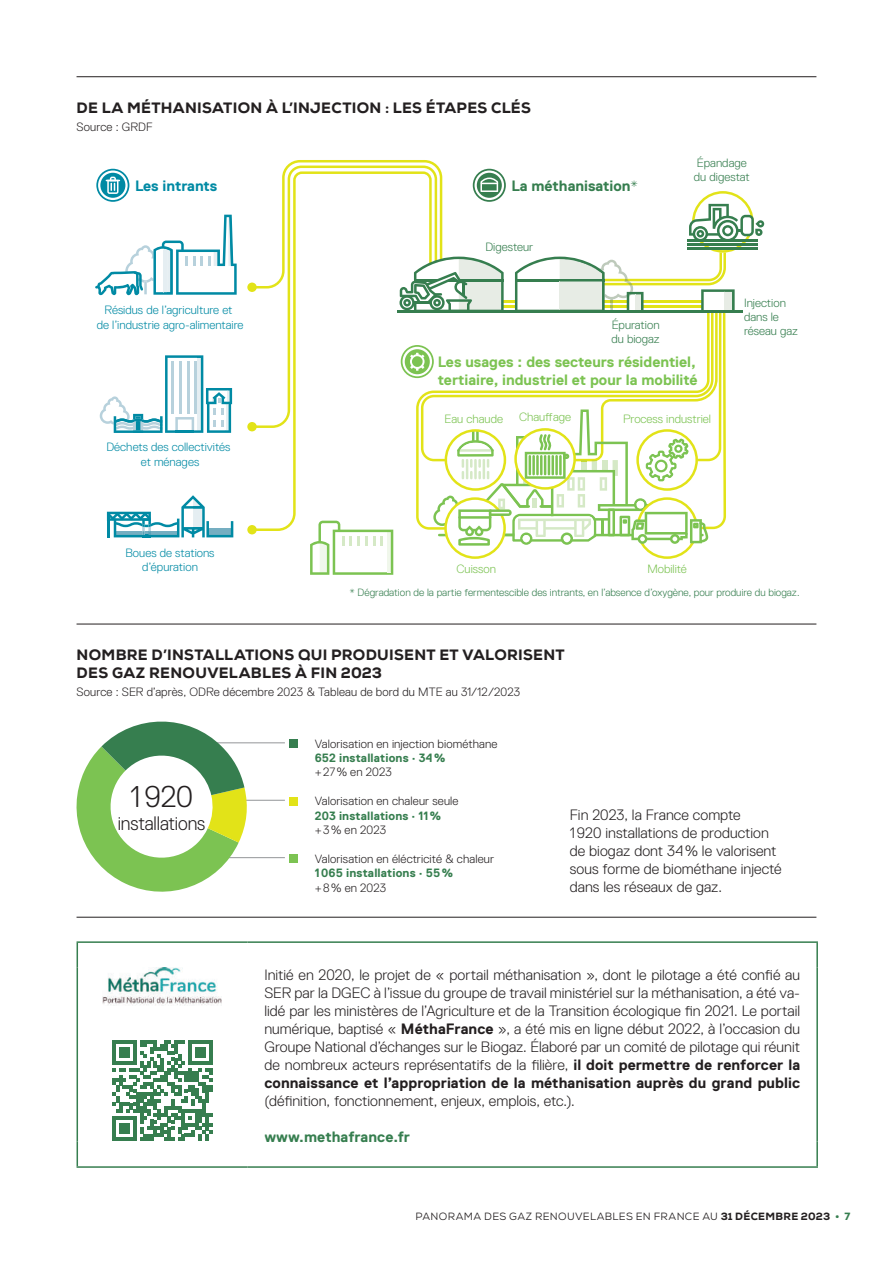
<style>
.page{position:relative;width:893px;height:1263px;background:#fff}
.page>*{position:absolute;margin:0;border:0;box-sizing:border-box;transform-origin:0 0}
.t1{font:300 30px "Replica";color:#231f20}
.t2{font:300 19.5px "Replica";letter-spacing:-.005em;color:#231f20;scale:.95 1}
.t3{font:300 15px/18px "Replica";letter-spacing:.005em;color:#231f20}
.t4{font:800 15px/18px "Nexa";letter-spacing:.02em;color:#231f20}
.t5{font:700 15px/18px "Replica";color:#7cc352}
.t6{font:700 15px "Replica";color:#367e4f}
.t7{font:700 15px "Replica";letter-spacing:-.01em;color:#008aa4}
.t8{font:300 12px "Replica";letter-spacing:.01em;color:#231f20}
.t9{font:300 12px/14.4px "Replica";color:#008aa4;text-align:center}
.t10{font:300 12px/14.4px "Replica";color:#367e4f}
.t11{font:700 12px "Replica";letter-spacing:.015em;color:#367e4f}
.t12{font:300 12px "Replica";color:#7cc352}
.t13{font:300 10.5px "Replica";color:#367e4f}
.t14{font:10.5px "Nexa";letter-spacing:.03em;color:#231f20}
.s1{font-weight:700}
.s2{font-weight:800}
.s3{font-weight:800;color:#367e4f}
</style>
<div class="page">
<hr style="left:77px;top:76px;width:739px;height:1px;background:#231f20">
<hr style="left:77px;top:624px;width:739px;height:1px;background:#231f20">
<hr style="left:77px;top:917px;width:739px;height:1px;background:#231f20">
<div style="left:247px;top:525px;width:10px;height:9px;background:#e2e318;border-radius:50%"></div>
<div style="left:247px;top:422px;width:10px;height:9px;background:#e2e318;border-radius:50%"></div>
<div style="left:247px;top:283px;width:10px;height:9px;background:#e2e318;border-radius:50%"></div>
<svg style="left:107px;top:495px;width:126px;height:42px"></svg>
<svg style="left:100px;top:355px;width:132px;height:78px"></svg>
<svg style="left:95px;top:215px;width:142px;height:80px"></svg>
<svg style="left:252px;top:160px;width:512px;height:415px"></svg>
<svg style="left:96px;top:169px;width:33px;height:33px"></svg>
<hr style="left:200px;top:742px;width:85px;height:1px;background:#939598">
<hr style="left:225px;top:800px;width:60px;height:1px;background:#939598">
<hr style="left:225px;top:857px;width:60px;height:1px;background:#939598">
<svg style="left:76px;top:721px;width:173px;height:171px"></svg>
<div style="left:289px;top:739px;width:9px;height:9px;background:#367e4f"></div>
<div style="left:289px;top:797px;width:9px;height:8px;background:#e2e318"></div>
<div style="left:289px;top:854px;width:9px;height:9px;background:#7cc352"></div>
<hr style="left:77px;top:941px;width:170px;height:2px;background:#367e4f">
<svg style="left:77px;top:943px;width:1px;height:25px"></svg>
<hr style="left:247px;top:941px;width:571px;height:2px;background:#367e4f">
<hr style="left:816px;top:943px;width:2px;height:25px;background:#367e4f">
<hr style="left:77px;top:968px;width:1px;height:173px;background:#367e4f">
<hr style="left:816px;top:968px;width:2px;height:173px;background:#367e4f">
<svg style="left:77px;top:1141px;width:1px;height:25px"></svg>
<hr style="left:816px;top:1141px;width:2px;height:25px;background:#367e4f">
<hr style="left:77px;top:1166px;width:170px;height:2px;background:#367e4f">
<hr style="left:247px;top:1166px;width:571px;height:2px;background:#367e4f">
<img style="left:103px;top:968px;width:119px;height:37px">
<svg style="left:112px;top:1040px;width:100px;height:100px"></svg>
<p class="t4" style="left:77px;top:99px;width:456px">DE LA MÉTHANISATION À L’INJECTION : LES ÉTAPES CLÉS</p>
<p class="t8" style="left:77px;top:120px;width:78px">Source : GRDF</p>
<p class="t7" style="left:135px;top:178px;width:84px">Les intrants</p>
<p class="t6" style="left:512px;top:178px;width:129px">La méthanisation*</p>
<p class="t9" style="left:97px;top:303px;width:148px">Résidus de l’agriculture et<br>de l’industrie agro-alimentaire</p>
<p class="t10" style="left:485px;top:239px;width:49px">Digesteur</p>
<p class="t10" style="left:611px;top:318px;width:50px">Épuration du biogaz</p>
<p class="t10" style="left:694px;top:156px;width:57px">Épandage du digestat</p>
<p class="t10" style="left:744px;top:295px;width:56px">Injection dans le réseau gaz</p>
<p class="t5" style="left:438px;top:353px;width:261px">Les usages : des secteurs résidentiel, tertiaire, industriel et pour la mobilité</p>
<p class="t9" style="left:107px;top:440px;width:125px">Déchets des collectivités et ménages</p>
<p class="t9" style="left:126px;top:546px;width:91px">Boues de stations d’épuration</p>
<p class="t12" style="left:444px;top:412px;width:60px">Eau chaude</p>
<p class="t12" style="left:519px;top:411px;width:54px">Chauffage</p>
<p class="t12" style="left:623px;top:412px;width:89px">Process industriel</p>
<p class="t12" style="left:457px;top:563px;width:41px">Cuisson</p>
<p class="t12" style="left:647px;top:563px;width:41px">Mobilité</p>
<p class="t13" style="left:349px;top:586px;width:452px">* Dégradation de la partie fermentescible des intrants, en l’absence d’oxygène, pour produire du biogaz.</p>
<p class="t4" style="left:77px;top:646px;width:490px">NOMBRE D’INSTALLATIONS QUI PRODUISENT ET VALORISENT<br>DES GAZ RENOUVELABLES À FIN 2023</p>
<p class="t8" style="left:77px;top:685px;width:445px">Source : SER d’après, ODRe décembre 2023 &amp; Tableau de bord du MTE au 31/12/2023</p>
<p class="t8" style="left:315px;top:737px;width:184px">Valorisation en injection biométhane</p>
<p class="t11" style="left:315px;top:751px;width:132px">652 installations · 34 %</p>
<p class="t8" style="left:315px;top:766px;width:79px">+ 27 % en 2023</p>
<p class="t8" style="left:315px;top:794px;width:145px">Valorisation en chaleur seule</p>
<p class="t11" style="left:315px;top:809px;width:128px">203 installations · 11 %</p>
<p class="t8" style="left:315px;top:823px;width:73px">+ 3 % en 2023</p>
<p class="t8" style="left:315px;top:852px;width:181px">Valorisation en éléctricité &amp; chaleur</p>
<p class="t11" style="left:315px;top:866px;width:140px">1 065 installations · 55 %</p>
<p class="t8" style="left:315px;top:881px;width:73px">+ 8 % en 2023</p>
<h1 class="t1" style="left:130px;top:780px;width:64px">1 920</h1>
<h2 class="t2" style="left:118px;top:812px;width:94px">installations</h2>
<p class="t3" style="left:570px;top:805px;width:213px">Fin 2023, la France compte<br>1 920 installations de production de biogaz dont 34 % le valorisent sous forme de biométhane injecté dans les réseaux de gaz.</p>
<p class="t3" style="left:264px;top:965px;width:537px;text-align:justify">Initié en 2020, le projet de « portail méthanisation », dont le pilotage a été confié au SER par la DGEC à l’issue du groupe de travail ministériel sur la méthanisation, a été va&shy;lidé par les ministères de l’Agriculture et de la Transition écologique fin 2021. Le portail numérique, baptisé « <span class="s1">MéthaFrance</span> », a été mis en ligne début 2022, à l’occasion du Groupe National d’échanges sur le Biogaz. Élaboré par un comité de pilotage qui réunit de nombreux acteurs représentatifs de la filière, <span class="s1">il doit permettre de renforcer la connaissance et l’appropriation de la méthanisation auprès du grand public</span></p>
<p class="t3" style="left:264px;top:1091px;width:312px">(définition, fonctionnement, enjeux, emplois, etc.).</p>
<p class="t6" style="left:264px;top:1128px;width:147px">www.methafrance.fr</p>
<p class="t14" style="left:416px;top:1210px;width:436px">PANORAMA DES GAZ RENOUVELABLES EN FRANCE AU <span class="s2">31 DÉCEMBRE 2023</span> <span class="s3">• 7</span></p>
</div>
